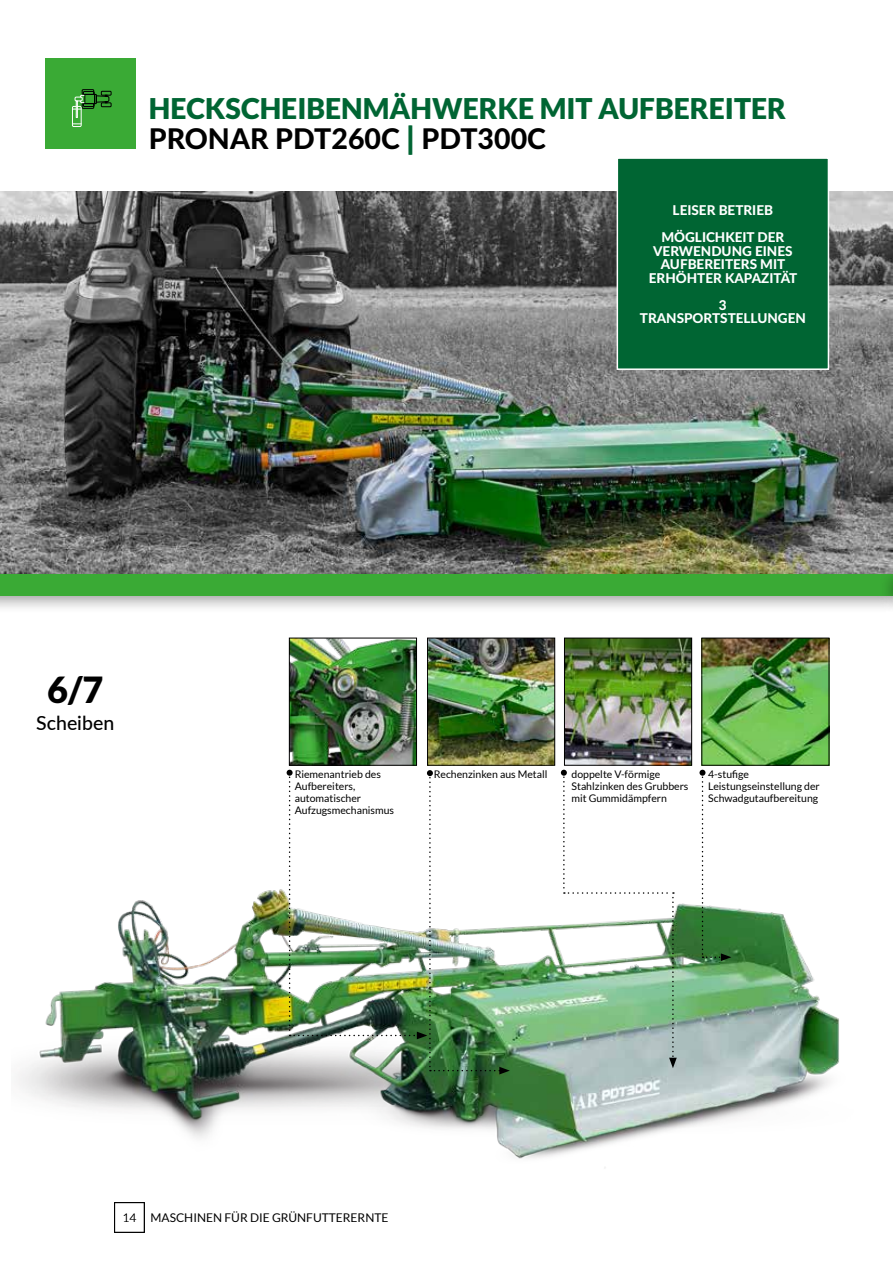
<style>
.page{position:relative;width:893px;height:1263px;background:#fff}
.page>*{position:absolute;margin:0;border:0;box-sizing:border-box;transform-origin:0 0}
.t1{font:900 36px "Lato";color:#000}
.t2{font:900 28.5px/30px "Lato";color:#006533}
.t3{font:500 19.5px "Lato";color:#000}
.t4{font:800 13.5px/13.5px "Lato";color:#fff;text-align:center}
.t5{font:12px "Lato";color:#000}
.t6{font:10.5px/12px "Lato";color:#000}
.s1{font-weight:800;color:#000}
.s2{font-family:"Glober";font-weight:700;font-size:30px}
.s3{font-weight:300}
</style>
<div class="page">
<img style="left:0;top:191px;width:893px;height:373px">
<img style="left:17px;top:889px;width:822px;height:279px">
<div style="left:114px;top:1202px;width:31px;height:30px;border:1px solid #000"></div>
<svg style="left:561px;top:770px;width:116px;height:298px"></svg>
<svg style="left:699px;top:770px;width:32px;height:191px"></svg>
<img style="left:287px;top:770px;width:223px;height:304px">
<div style="left:0;top:564px;width:893px;height:50px;background:#000;opacity:.4"></div>
<div style="left:0;top:574px;width:893px;height:22px;background:#3aaa35"></div>
<div style="left:879px;top:564px;width:14px;height:50px;background:#000;opacity:.4"></div>
<svg style="left:892px;top:574px;width:1px;height:22px"></svg>
<div style="left:46px;top:58px;width:90px;height:91px;background:#3aaa35"></div>
<img style="left:704px;top:640px;width:123px;height:123px">
<div style="left:702px;top:638px;width:127px;height:127px;border:1px solid #000"></div>
<img style="left:566px;top:640px;width:124px;height:123px">
<div style="left:564px;top:638px;width:128px;height:127px;border:1px solid #000"></div>
<img style="left:429px;top:640px;width:124px;height:123px">
<div style="left:427px;top:638px;width:128px;height:127px;border:1px solid #000"></div>
<img style="left:291px;top:640px;width:124px;height:123px">
<div style="left:289px;top:638px;width:128px;height:127px;border:1px solid #000"></div>
<div style="left:617px;top:158px;width:211px;height:211px;background:#006533"></div>
<div style="left:617px;top:157px;width:212px;height:213px;border:2px solid #fff"></div>
<div style="left:101px;top:91px;width:10px;height:4px;border:1px solid #000"></div>
<div style="left:82px;top:89px;width:12px;height:6px;border:1px solid #000"></div>
<div style="left:101px;top:103px;width:10px;height:4px;border:1px solid #000"></div>
<div style="left:72px;top:106px;width:10px;height:21px;border:1px solid #fff"></div>
<svg style="left:72px;top:91px;width:37px;height:33px"></svg>
<h2 class="t2" style="left:149px;top:93px;width:639px">HECKSCHEIBENMÄHWERKE MIT AUFBEREITER<br><span class="s1">PRONAR PDT260C</span> <span class="s2">|</span> <span class="s1">PDT300C</span></h2>
<p class="t4" style="left:661px;top:196px;width:124px;line-height:27px">LEISER BETRIEB<br>MÖGLICHKEIT DER</p>
<p class="t4" style="left:649px;top:243px;width:150px">VERWENDUNG EINES<br>AUFBEREITERS MIT<br>ERHÖHTER KAPAZITÄT</p>
<p class="t4" style="left:640px;top:297px;width:168px">3<br>TRANSPORTSTELLUNGEN</p>
<h1 class="t1" style="left:47px;top:668px;width:58px">6/7</h1>
<h3 class="t3" style="left:36px;top:708px;width:80px">Scheiben</h3>
<p class="t6" style="left:295px;top:768px;width:101px">Riemenantrieb des<br>Aufbereiters, automatischer<br>Aufzugsmechanismus</p>
<p class="t6" style="left:434px;top:768px;width:115px">Rechenzinken aus Metall</p>
<p class="t6" style="left:571px;top:768px;width:119px">doppelte V-förmige<br>Stahlzinken des Grubbers mit Gummidämpfern</p>
<p class="t6" style="left:708px;top:768px;width:113px">4-stufige<br>Leistungseinstellung der<br>Schwadgutaufbereitung</p>
<p class="t5" style="left:122px;top:1211px;width:267px"><span class="s3">14</span> MASCHINEN FÜR DIE GRÜNFUTTERERNTE</p>
</div>
